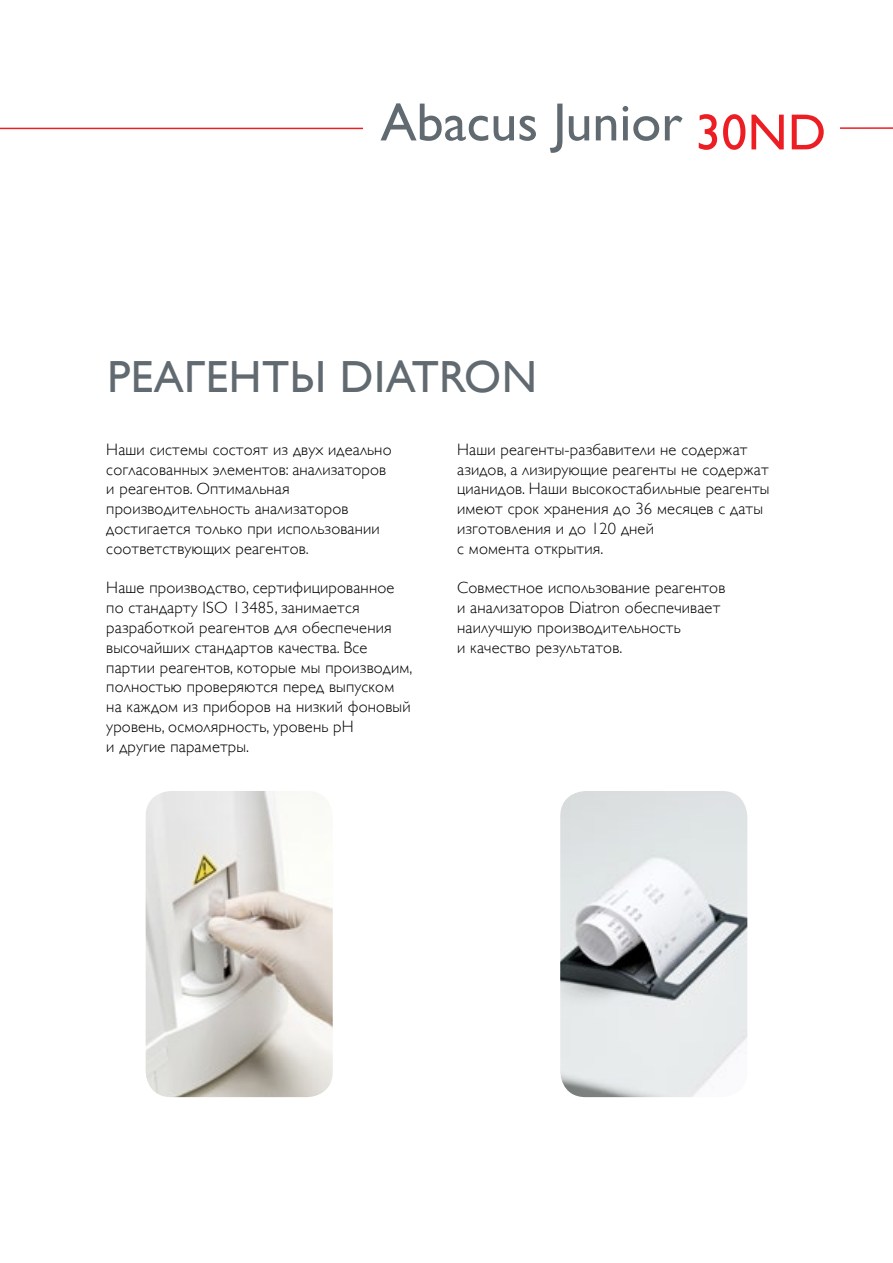
<style>
.page{position:relative;width:893px;height:1263px;background:#fff}
.page>*{position:absolute;margin:0;border:0;box-sizing:border-box;transform-origin:0 0}
.t1{font:54px "Gill Sans";color:#606a70}
.t2{font:45px "Gill Sans";letter-spacing:.01em;color:#606a70}
.t3{font:300 16.5px/19.8px "Gill Sans";letter-spacing:.01em;color:#000}
</style>
<div class="page">
<img style="left:146px;top:791px;width:187px;height:306px">
<img style="left:560px;top:791px;width:187px;height:306px">
<svg style="left:0;top:127px;width:893px;height:3px"></svg>
<div style="left:363px;top:110px;width:476px;height:49px;background:#fff"></div>
<h1 class="t1" style="left:381px;top:91px;width:447px">Abacus Junior <sub>30ND</sub></h1>
<h2 class="t2" style="left:107px;top:350px;width:431px">РЕАГЕНТЫ DIATRON</h2>
<p class="t3" style="left:106px;top:439px;width:287px">Наши системы состоят из двух идеально согласованных элементов: анализаторов и реагентов. Оптимальная производительность анализаторов достигается только при использовании соответствующих реагентов.</p>
<p class="t3" style="left:106px;top:577px;width:308px">Наше производство, сертифицированное по стандарту ISO 13485, занимается разработкой реагентов для обеспечения высочайших стандартов качества. Все партии реагентов, которые мы производим, полностью проверяются перед выпуском на каждом из приборов на низкий фоновый уровень, осмолярность, уровень pH<br>и другие параметры.</p>
<p class="t3" style="left:457px;top:439px;width:314px">Наши реагенты-разбавители не содержат азидов, а лизирующие реагенты не содержат цианидов. Наши высокостабильные реагенты имеют срок хранения до 36 месяцев с даты изготовления и до 120 дней<br>с момента открытия.</p>
<p class="t3" style="left:457px;top:577px;width:270px">Совместное использование реагентов и анализаторов Diatron обеспечивает наилучшую производительность<br>и качество результатов.</p>
</div>
